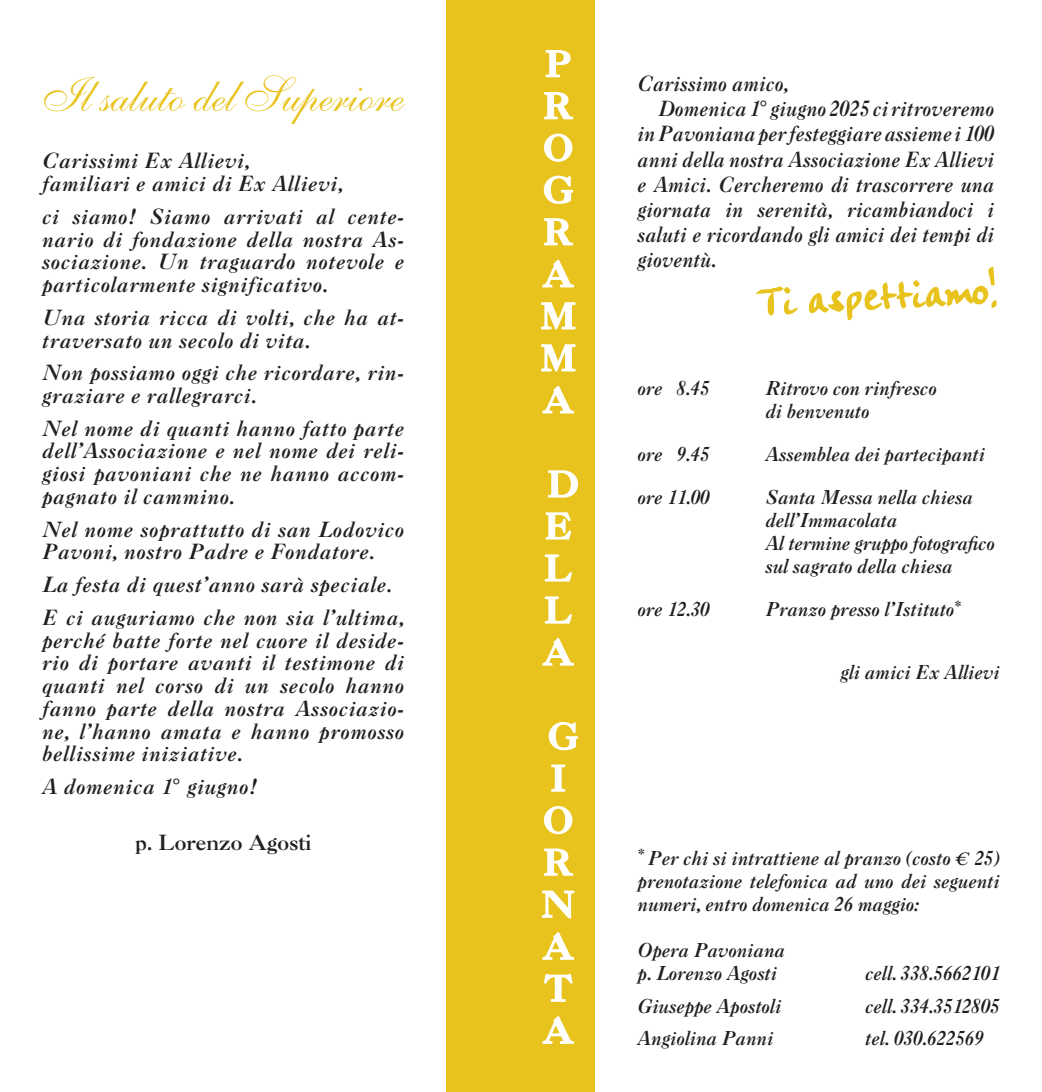
<style>
.page{position:relative;width:1042px;height:1092px;background:#fff}
.page>*{position:absolute;margin:0;border:0;box-sizing:border-box;transform-origin:0 0}
.t1{font:50.05px "Handwriting Plain";color:#e8c31d}
.t2{font:49px "Shelley Allegro Script";letter-spacing:-.01em;color:#e8c31d}
.t3{font:35px/42px "Caslon Three";color:#fff}
.t4{font:italic 21px/22.8px "Caslon Three";letter-spacing:.02em;color:#231f20}
.t5{font:italic 21px "Caslon Three";color:#231f20;scale:.96 1}
.t6{font:21px "Caslon Three";color:#231f20}
.t7{font:italic 19.25px/23.1px "Caslon Three";letter-spacing:-.01em;color:#231f20}
.s1{font-family:"Times"}
</style>
<div class="page">
<div style="left:446px;top:0;width:149px;height:1091px;background:#e8c31d"></div>
<svg style="left:545px;top:50px;width:26px;height:28px"></svg>
<svg style="left:544px;top:92px;width:30px;height:28px"></svg>
<svg style="left:544px;top:133px;width:29px;height:29px"></svg>
<svg style="left:543px;top:175px;width:30px;height:29px"></svg>
<svg style="left:544px;top:218px;width:30px;height:28px"></svg>
<svg style="left:542px;top:259px;width:32px;height:29px"></svg>
<svg style="left:541px;top:302px;width:35px;height:28px"></svg>
<svg style="left:541px;top:344px;width:35px;height:28px"></svg>
<svg style="left:542px;top:385px;width:32px;height:29px"></svg>
<svg style="left:548px;top:470px;width:30px;height:28px"></svg>
<svg style="left:545px;top:512px;width:27px;height:28px"></svg>
<svg style="left:544px;top:554px;width:29px;height:28px"></svg>
<svg style="left:544px;top:596px;width:29px;height:28px"></svg>
<svg style="left:542px;top:638px;width:32px;height:28px"></svg>
<svg style="left:548px;top:722px;width:30px;height:29px"></svg>
<svg style="left:551px;top:764px;width:15px;height:28px"></svg>
<svg style="left:544px;top:806px;width:29px;height:29px"></svg>
<svg style="left:544px;top:848px;width:30px;height:28px"></svg>
<svg style="left:542px;top:890px;width:33px;height:29px"></svg>
<svg style="left:542px;top:932px;width:32px;height:28px"></svg>
<svg style="left:543px;top:974px;width:30px;height:28px"></svg>
<svg style="left:542px;top:1016px;width:32px;height:28px"></svg>
<h2 class="t2" style="left:43px;top:66px;width:362px">Il saluto del Superiore</h2>
<p class="t4" style="left:42px;top:149px;width:303px">Carissimi Ex Allievi,<br>familiari e amici di Ex Allievi,</p>
<p class="t4" style="left:42px;top:205px;width:364px;text-align:justify">ci siamo! Siamo arrivati al cente&shy;nario di fondazione della nostra As&shy;sociazione. Un traguardo notevole e particolarmente significativo.</p>
<p class="t4" style="left:42px;top:305px;width:364px">Una storia ricca di volti, che ha at&shy;traversato un secolo di vita.</p>
<p class="t4" style="left:42px;top:361px;width:364px">Non possiamo oggi che ricordare, rin&shy;graziare e rallegrarci.</p>
<p class="t4" style="left:42px;top:416px;width:364px;text-align:justify">Nel nome di quanti hanno fatto parte dell’Associazione e nel nome dei reli&shy;giosi pavoniani che ne hanno accom&shy;pagnato il cammino.</p>
<p class="t4" style="left:42px;top:517px;width:364px">Nel nome soprattutto di san Lodovico<br>Pavoni, nostro Padre e Fondatore.</p>
<p class="t4" style="left:42px;top:568px;width:364px;line-height:32.7px">La festa di quest’anno sarà speciale.<br>E ci auguriamo che non sia l’ultima,</p>
<p class="t4" style="left:42px;top:628px;width:364px;text-align:justify">perché batte forte nel cuore il deside&shy;rio di portare avanti il testimone di quanti nel corso di un secolo hanno fanno parte della nostra Associazio&shy;ne, l’hanno amata e hanno promosso bellissime iniziative.</p>
<p class="t4" style="left:42px;top:774px;width:217px">A domenica 1° giugno!</p>
<p class="t6" style="left:135px;top:828px;width:178px">p. Lorenzo Agosti</p>
<h3 class="t3" style="left:541px;top:42px;width:36px">P<br>R<br>O<br>G<br>R<br>A<br>M<br>M<br>A</h3>
<h3 class="t3" style="left:543px;top:462px;width:37px">D<br>E<br>L<br>L<br>A</h3>
<h3 class="t3" style="left:542px;top:714px;width:37px">G<br>I<br>O<br>R<br>N<br>A<br>T<br>A</h3>
<p class="t5" style="left:637px;top:71px;width:159px">Carissimo amico,</p>
<p class="t5" style="left:658px;top:96px;width:352px">Domenica 1° giugno 2025 ci ritroveremo</p>
<p class="t5" style="left:637px;top:121px;width:373px">in Pavoniana per festeggiare assieme i 100</p>
<p class="t5" style="left:637px;top:146px;width:373px">anni della nostra Associazione Ex Allievi</p>
<p class="t5" style="left:637px;top:172px;width:373px">e Amici. Cercheremo di trascorrere una</p>
<p class="t5" style="left:637px;top:197px;width:373px">giornata in serenità, ricambiandoci i</p>
<p class="t5" style="left:637px;top:222px;width:373px">saluti e ricordando gli amici dei tempi di</p>
<p class="t5" style="left:637px;top:247px;width:84px">gioventù.</p>
<h1 class="t1" style="left:752px;top:268px;width:246px;rotate:-3deg">Ti aspettiamo!</h1>
<p class="t7" style="left:637px;top:376px;width:74px">ore 8.45</p>
<p class="t7" style="left:765px;top:376px;width:173px">Ritrovo con rinfresco di benvenuto</p>
<p class="t7" style="left:637px;top:442px;width:74px">ore 9.45</p>
<p class="t7" style="left:765px;top:442px;width:221px">Assemblea dei partecipanti</p>
<p class="t7" style="left:637px;top:485px;width:74px">ore 11.00</p>
<p class="t7" style="left:765px;top:485px;width:231px">Santa Messa nella chiesa dell’Immacolata<br>Al termine gruppo fotografico sul sagrato della chiesa</p>
<p class="t7" style="left:637px;top:597px;width:74px">ore 12.30</p>
<p class="t7" style="left:765px;top:597px;width:197px">Pranzo presso l’Istituto<sup>*</sup></p>
<p class="t7" style="left:840px;top:660px;width:161px">gli amici Ex Allievi</p>
<p class="t7" style="left:637px;top:846px;width:364px;text-align:justify"><sup>*</sup> Per chi si intrattiene al pranzo (costo <span class="s1">€</span> 25) prenotazione telefonica ad uno dei seguenti numeri, entro domenica 26 maggio:</p>
<p class="t7" style="left:637px;top:938px;width:149px">Opera Pavoniana p. Lorenzo Agosti</p>
<p class="t7" style="left:865px;top:961px;width:136px">cell. 338.5662101</p>
<p class="t7" style="left:637px;top:993px;width:145px">Giuseppe Apostoli</p>
<p class="t7" style="left:865px;top:993px;width:136px">cell. 334.3512805</p>
<p class="t7" style="left:637px;top:1026px;width:137px">Angiolina Panni</p>
<p class="t7" style="left:865px;top:1026px;width:120px">tel. 030.622569</p>
</div>
